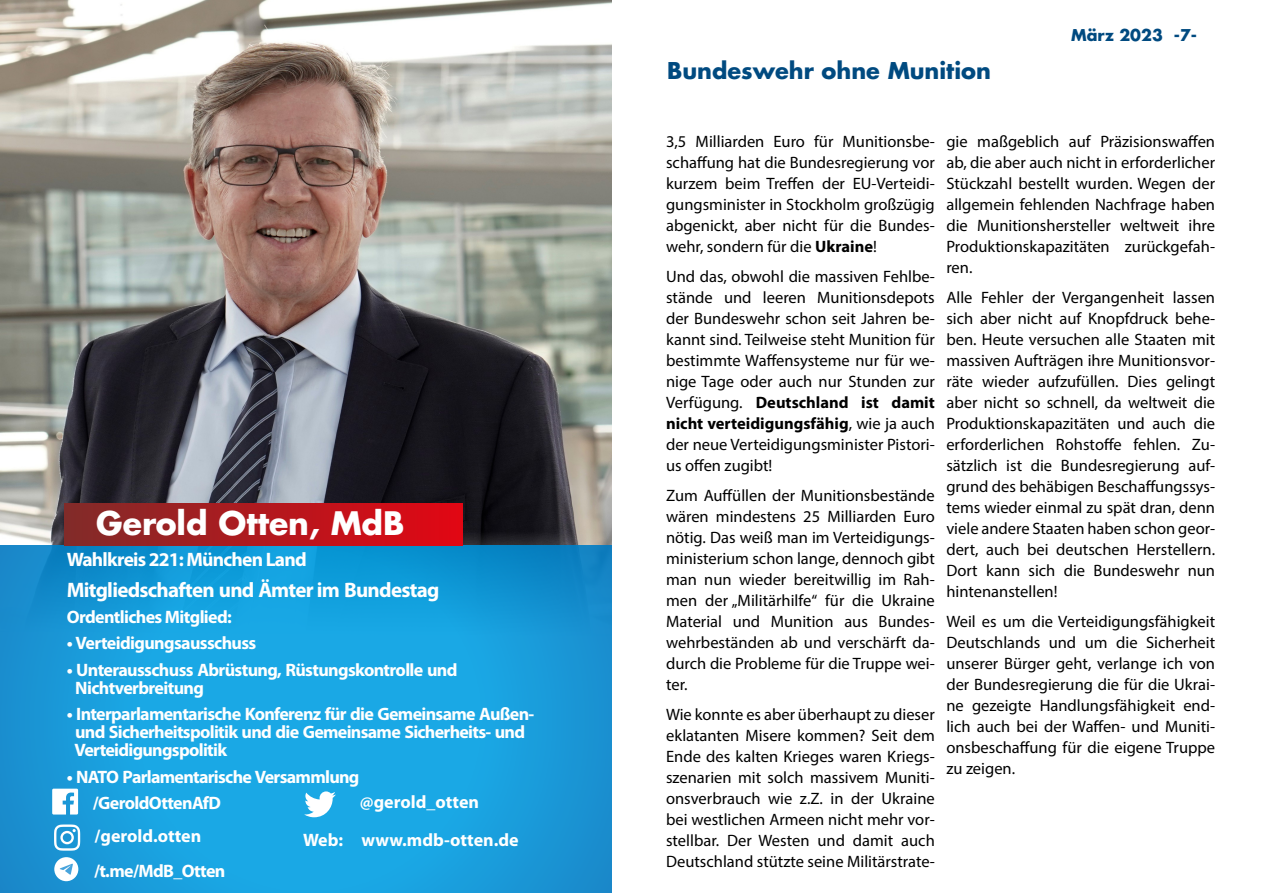
<style>
.page{position:relative;width:1263px;height:893px;background:#fff}
.page>*{position:absolute;margin:0;border:0;box-sizing:border-box;transform-origin:0 0}
.t1{font:700 31.5px "Futura Std";color:#fff}
.t2{font:700 22.5px "Futura Std";color:#004a80}
.t3{font:700 21px "Myriad Pro";letter-spacing:-.035em;color:#fff}
.t4{font:700 19.5px "Myriad Pro";letter-spacing:-.04em;color:#fff}
.t5{font:700 18px/18px "Myriad Pro";letter-spacing:-.04em;color:#fff}
.t6{font:700 18px "Myriad Pro";color:#fff}
.t7{font:16.5px/21px "Myriad Pro";color:#000;text-align:justify}
.t8{font:700 15.9px "Futura Std";color:#004a80}
.s1{font-weight:700}
</style>
<div class="page">
<img style="left:0;top:0;width:611px;height:545px">
<img style="left:0;top:545px;width:611px;height:348px">
<svg style="left:304px;top:791px;width:32px;height:26px"></svg>
<div style="left:65px;top:504px;width:397px;height:42px;background:linear-gradient(to right,#812b29,#e20613)"></div>
<svg style="left:52px;top:789px;width:38px;height:62px"></svg>
<svg style="left:54px;top:857px;width:24px;height:24px"></svg>
<h1 class="t1" style="left:96px;top:509px;width:310px">Gerold Otten, MdB</h1>
<p class="t4" style="left:67px;top:552px;width:242px">Wahlkreis 221: München Land</p>
<p class="t3" style="left:67px;top:581px;width:374px">Mitgliedschaften und Ämter im Bundestag</p>
<p class="t5" style="left:67px;top:609px;width:167px">Ordentliches Mitglied:</p>
<p class="t5" style="left:67px;top:636px;width:191px">• Verteidigungsausschuss</p>
<p class="t5" style="left:75px;top:662px;width:384px;text-indent:-9px">• Unterausschuss Abrüstung, Rüstungskontrolle und<br>Nichtverbreitung</p>
<p class="t5" style="left:74px;top:707px;width:461px;text-indent:-8px">• Interparlamentarische Konferenz für die Gemeinsame Außen&shy;und Sicherheitspolitik und die Gemeinsame Sicherheits- und<br>Verteidigungspolitik</p>
<p class="t5" style="left:93px;top:765px;width:268px;line-height:26.5px;text-indent:-26px">• NATO Parlamentarische Versammlung /GeroldOttenAfD</p>
<p class="t6" style="left:360px;top:795px;width:121px">@gerold_otten</p>
<p class="t6" style="left:94px;top:828px;width:108px">/gerold.otten</p>
<p class="t6" style="left:303px;top:832px;width:217px">Web: www.mdb-otten.de</p>
<p class="t5" style="left:94px;top:863px;width:133px">/t.me/MdB_Otten</p>
<h2 class="t2" style="left:667px;top:60px;width:325px">Bundeswehr ohne Munition</h2>
<p class="t8" style="left:1071px;top:28px;width:127px">März 2023 -7-</p>
<p class="t7" style="left:666px;top:132px;width:270px">3,5 Milliarden Euro für Munitionsbe‐ schaffung hat die Bundesregierung vor kurzem beim Treffen der EU-Verteidi‐ gungsminister in Stockholm großzügig abgenickt, aber nicht für die Bundes‐ wehr, sondern für die <span class="s1">Ukraine</span>!</p>
<p class="t7" style="left:666px;top:267px;width:270px">Und das, obwohl die massiven Fehlbe‐ stände und leeren Munitionsdepots der Bundeswehr schon seit Jahren be‐ kannt sind. Teilweise steht Munition für bestimmte Waffensysteme nur für we‐ nige Tage oder auch nur Stunden zur Verfügung. <span class="s1">Deutschland ist damit nicht verteidigungsfähig</span>, wie ja auch der neue Verteidigungsminister Pistori‐ us offen zugibt!</p>
<p class="t7" style="left:666px;top:486px;width:270px">Zum Auffüllen der Munitionsbestände wären mindestens 25 Milliarden Euro nötig. Das weiß man im Verteidigungs‐ ministerium schon lange, dennoch gibt man nun wieder bereitwillig im Rah‐ men der „Militärhilfe“ für die Ukraine Material und Munition aus Bundes‐ wehrbeständen ab und verschärft da‐ durch die Probleme für die Truppe wei‐ ter.</p>
<p class="t7" style="left:666px;top:705px;width:270px">Wie konnte es aber überhaupt zu dieser eklatanten Misere kommen? Seit dem Ende des kalten Krieges waren Kriegs‐ szenarien mit solch massivem Muniti‐ onsverbrauch wie z.Z. in der Ukraine bei westlichen Armeen nicht mehr vor‐ stellbar. Der Westen und damit auch Deutschland stützte seine Militärstrate‐</p>
<p class="t7" style="left:946px;top:132px;width:270px">gie maßgeblich auf Präzisionswaffen ab, die aber auch nicht in erforderlicher Stückzahl bestellt wurden. Wegen der allgemein fehlenden Nachfrage haben die Munitionshersteller weltweit ihre Produktionskapazitäten zurückgefah‐ ren.</p>
<p class="t7" style="left:946px;top:288px;width:270px">Alle Fehler der Vergangenheit lassen sich aber nicht auf Knopfdruck behe‐ ben. Heute versuchen alle Staaten mit massiven Aufträgen ihre Munitionsvor‐ räte wieder aufzufüllen. Dies gelingt aber nicht so schnell, da weltweit die Produktionskapazitäten und auch die erforderlichen Rohstoffe fehlen. Zu‐ sätzlich ist die Bundesregierung auf‐ grund des behäbigen Beschaffungssys‐ tems wieder einmal zu spät dran, denn viele andere Staaten haben schon geor‐ dert, auch bei deutschen Herstellern.<br>Dort kann sich die Bundeswehr nun hintenanstellen!</p>
<p class="t7" style="left:946px;top:612px;width:270px">Weil es um die Verteidigungsfähigkeit Deutschlands und um die Sicherheit unserer Bürger geht, verlange ich von der Bundesregierung die für die Ukrai‐ ne gezeigte Handlungsfähigkeit end‐ lich auch bei der Waffen- und Muniti‐ onsbeschaffung für die eigene Truppe zu zeigen.</p>
</div>
